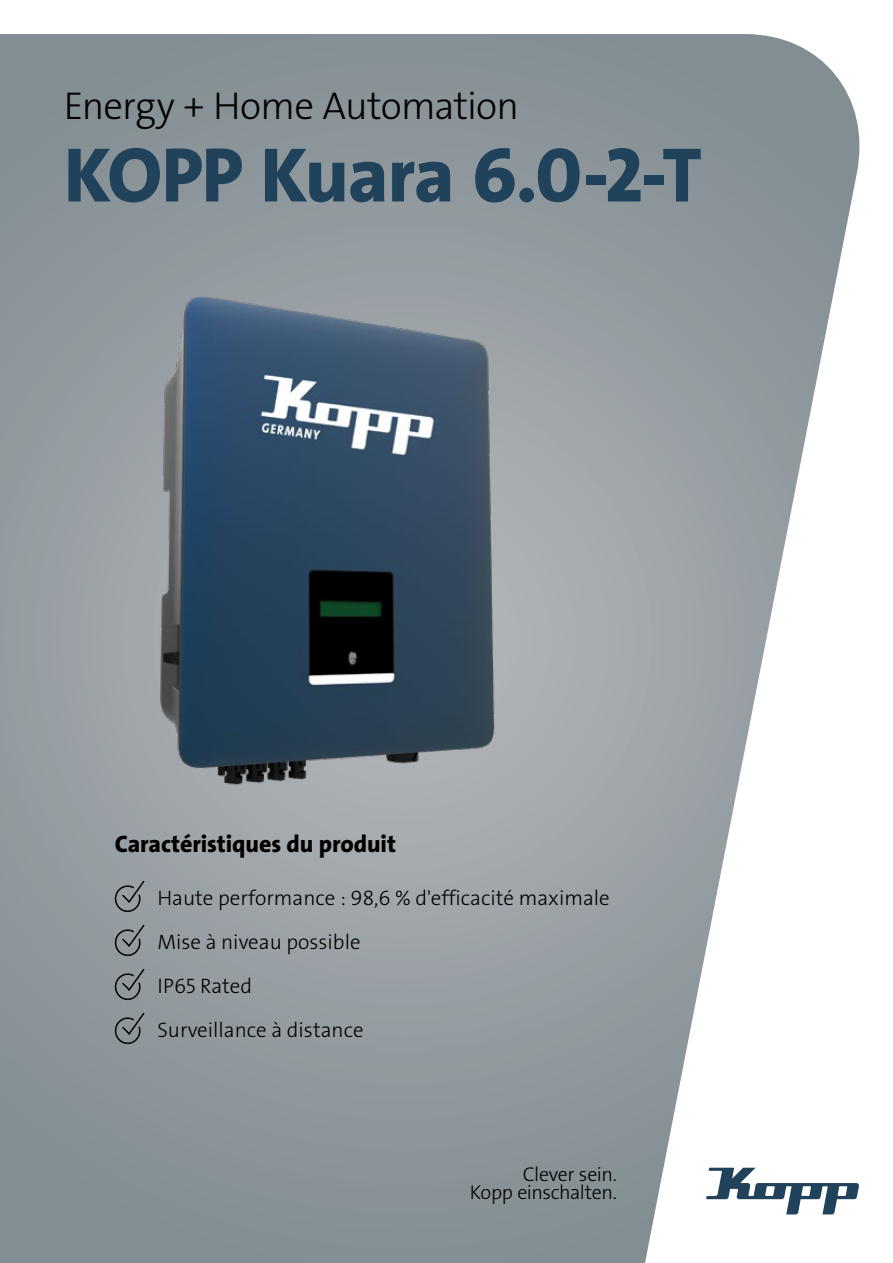
<style>
.page{position:relative;width:893px;height:1263px;background:#fff}
.page>*{position:absolute;margin:0;border:0;box-sizing:border-box;transform-origin:0 0}
.t1{font:78px "The Sans LP8 Ex Bld";letter-spacing:-.02em;color:#20425b}
.t2{font:39px "The Sans LP3 Lig";letter-spacing:-.02em;color:#000}
.t3{font:24px "The Sans LP8 Ex Bld";letter-spacing:-.005em;color:#000}
.t4{font:21px/44px "The Sans LP3 Lig";color:#000}
.t5{font:19.95px/18px "The Sans LP3 Lig";letter-spacing:-.02em;color:#000;text-align:right}
</style>
<div class="page">
<svg style="left:706px;top:1168px;width:153px;height:46px"></svg>
<svg style="left:114px;top:879px;width:32px;height:34px"></svg>
<svg style="left:114px;top:923px;width:32px;height:34px"></svg>
<svg style="left:114px;top:967px;width:32px;height:34px"></svg>
<svg style="left:114px;top:1011px;width:32px;height:34px"></svg>
<img style="left:25px;top:285px;width:708px;height:534px">
<h2 class="t2" style="left:64px;top:81px;width:457px">Energy + Home Automation</h2>
<h1 class="t1" style="left:64px;top:125px;width:639px">KOPP Kuara 6.0-2-T</h1>
<p class="t3" style="left:115px;top:828px;width:283px">Caractéristiques du produit</p>
<p class="t4" style="left:157px;top:876px;width:454px">Haute performance : 98,6 % d'efficacité maximale<br>Mise à niveau possible<br>IP65 Rated<br>Surveillance à distance</p>
<p class="t5" style="left:470px;top:1165px;width:149px">Clever sein.<br>Kopp einschalten.</p>
</div>
